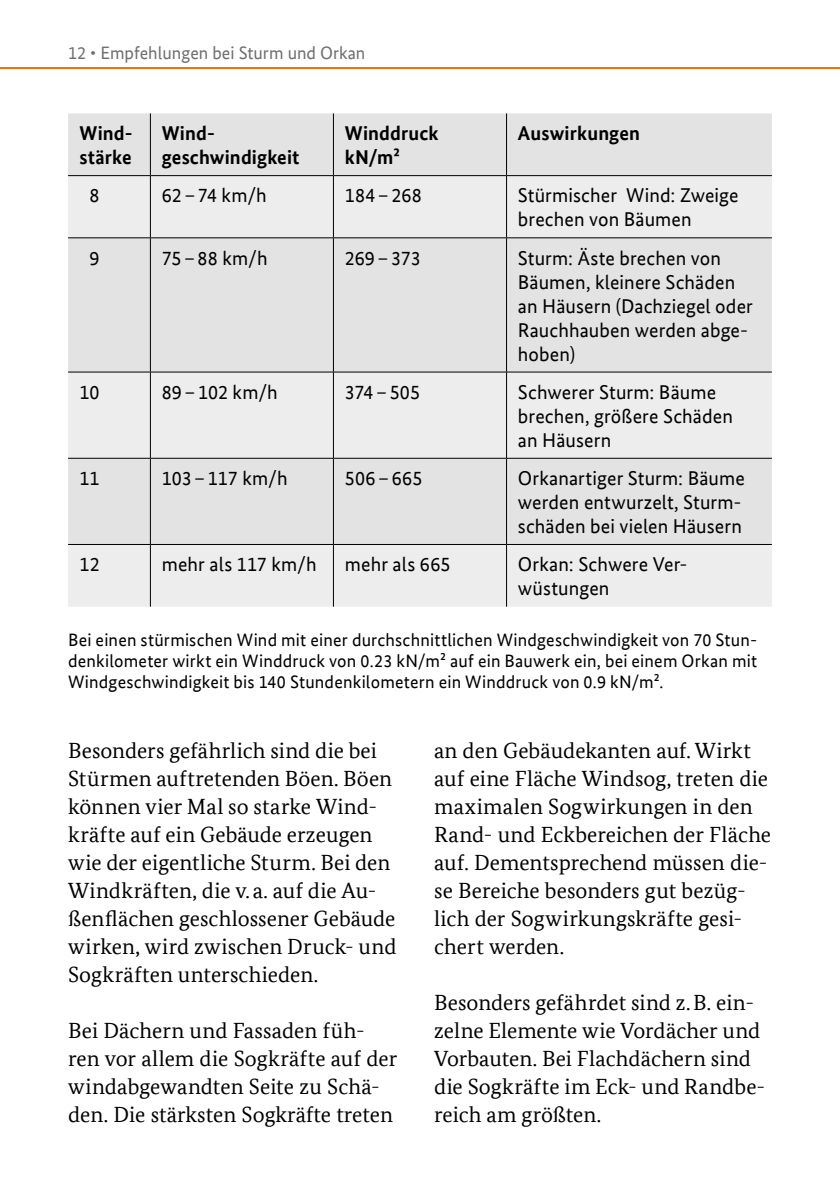
<style>
.page{position:relative;width:840px;height:1191px;background:#fff}
.page>*{position:absolute;margin:0;border:0;box-sizing:border-box;transform-origin:0 0}
.t1{font:22px/28px "Bundes Serif Office";color:#000}
.t2{font:20px/24px "Bundes Sans Office";letter-spacing:.005em;color:#000}
.t3{font:700 20px/24px "Bundes Sans Office";letter-spacing:.01em;color:#000}
.t4{font:18px/21px "Bundes Sans Office";letter-spacing:.01em;color:#000;text-align:justify}
.t5{font:18px "Bundes Sans Office";color:#706f6f}
</style>
<div class="page">
<hr style="left:0;top:67px;width:839px;height:2px;background:#ee7203">
<div style="left:68px;top:113px;width:703px;height:62px;background:#e3e3e3"></div>
<svg style="left:68px;top:176px;width:703px;height:430px;background:#e7e7e7"></svg>
<hr style="left:150px;top:113px;width:1px;height:62px;background:#000">
<hr style="left:333px;top:113px;width:1px;height:62px;background:#000">
<hr style="left:506px;top:113px;width:1px;height:62px;background:#000">
<hr style="left:68px;top:175px;width:82px;height:1px;background:#000">
<hr style="left:150px;top:175px;width:183px;height:1px;background:#000">
<hr style="left:150px;top:176px;width:1px;height:61px;background:#000">
<hr style="left:333px;top:175px;width:173px;height:1px;background:#000">
<hr style="left:333px;top:176px;width:1px;height:61px;background:#000">
<hr style="left:506px;top:175px;width:265px;height:1px;background:#000">
<hr style="left:506px;top:176px;width:1px;height:61px;background:#000">
<hr style="left:68px;top:237px;width:82px;height:1px;background:#000">
<hr style="left:150px;top:237px;width:183px;height:1px;background:#000">
<hr style="left:150px;top:238px;width:1px;height:134px;background:#000">
<hr style="left:333px;top:237px;width:173px;height:1px;background:#000">
<hr style="left:333px;top:238px;width:1px;height:134px;background:#000">
<hr style="left:506px;top:237px;width:265px;height:1px;background:#000">
<hr style="left:506px;top:238px;width:1px;height:134px;background:#000">
<hr style="left:68px;top:372px;width:82px;height:1px;background:#000">
<hr style="left:150px;top:372px;width:183px;height:1px;background:#000">
<hr style="left:150px;top:372px;width:1px;height:86px;background:#000">
<hr style="left:333px;top:372px;width:173px;height:1px;background:#000">
<hr style="left:333px;top:372px;width:1px;height:86px;background:#000">
<hr style="left:506px;top:372px;width:265px;height:1px;background:#000">
<hr style="left:506px;top:372px;width:1px;height:86px;background:#000">
<hr style="left:68px;top:458px;width:82px;height:1px;background:#000">
<hr style="left:150px;top:458px;width:183px;height:1px;background:#000">
<hr style="left:150px;top:458px;width:1px;height:86px;background:#000">
<hr style="left:333px;top:458px;width:173px;height:1px;background:#000">
<hr style="left:333px;top:458px;width:1px;height:86px;background:#000">
<hr style="left:506px;top:458px;width:265px;height:1px;background:#000">
<hr style="left:506px;top:458px;width:1px;height:86px;background:#000">
<hr style="left:68px;top:544px;width:82px;height:1px;background:#000">
<hr style="left:150px;top:544px;width:183px;height:1px;background:#000">
<hr style="left:150px;top:545px;width:1px;height:61px;background:#000">
<hr style="left:333px;top:544px;width:173px;height:1px;background:#000">
<hr style="left:333px;top:545px;width:1px;height:61px;background:#000">
<hr style="left:506px;top:544px;width:265px;height:1px;background:#000">
<hr style="left:506px;top:545px;width:1px;height:61px;background:#000">
<p class="t5" style="left:68px;top:43px;width:299px">12 • Empfehlungen bei Sturm und Orkan</p>
<p class="t3" style="left:79px;top:121px;width:137px">Wind- Wind&shy;stärke</p>
<p class="t3" style="left:162px;top:145px;width:139px">geschwindigkeit</p>
<p class="t3" style="left:344px;top:121px;width:95px">Winddruck kN/m²</p>
<p class="t3" style="left:517px;top:121px;width:123px">Auswirkungen</p>
<p class="t2" style="left:89px;top:184px;width:11px">8</p>
<p class="t2" style="left:162px;top:184px;width:106px">62 – 74 km/h</p>
<p class="t2" style="left:344px;top:184px;width:79px">184 – 268</p>
<p class="t2" style="left:517px;top:184px;width:222px">Stürmischer Wind: Zweige brechen von Bäumen</p>
<p class="t2" style="left:89px;top:246px;width:11px">9</p>
<p class="t2" style="left:162px;top:246px;width:107px">75 – 88 km/h</p>
<p class="t2" style="left:344px;top:246px;width:77px">269 – 373</p>
<p class="t2" style="left:517px;top:246px;width:236px">Sturm: Äste brechen von<br>Bäumen, kleinere Schäden an Häusern (Dachziegel oder<br>Rauchhauben werden abge&shy;hoben)</p>
<p class="t2" style="left:79px;top:380px;width:22px">10</p>
<p class="t2" style="left:162px;top:380px;width:117px">89 – 102 km/h</p>
<p class="t2" style="left:344px;top:380px;width:77px">374 – 505</p>
<p class="t2" style="left:517px;top:380px;width:216px">Schwerer Sturm: Bäume brechen, größere Schäden an Häusern</p>
<p class="t2" style="left:79px;top:466px;width:22px">11</p>
<p class="t2" style="left:162px;top:466px;width:127px">103 – 117 km/h</p>
<p class="t2" style="left:344px;top:466px;width:79px">506 – 665</p>
<p class="t2" style="left:517px;top:466px;width:228px">Orkanartiger Sturm: Bäume werden entwurzelt, Sturm&shy;schäden bei vielen Häusern</p>
<p class="t2" style="left:79px;top:552px;width:22px">12</p>
<p class="t2" style="left:162px;top:552px;width:156px">mehr als 117 km/h</p>
<p class="t2" style="left:344px;top:552px;width:107px">mehr als 665</p>
<p class="t2" style="left:517px;top:552px;width:168px">Orkan: Schwere Ver&shy;wüstungen</p>
<p class="t4" style="left:68px;top:629px;width:690px">Bei einen stürmischen Wind mit einer durchschnittlichen Windgeschwindigkeit von 70 Stun&shy;denkilometer wirkt ein Winddruck von 0.23 kN/m² auf ein Bauwerk ein, bei einem Orkan mit Windgeschwindigkeit bis 140 Stundenkilometern ein Winddruck von 0.9 kN/m².</p>
<p class="t1" style="left:68px;top:736px;width:330px">Besonders gefährlich sind die bei<br>Stürmen auftretenden Böen . Böen können vier Mal so starke Wind&shy;kräfte auf ein Gebäude erzeugen wie der eigentliche Sturm . Bei den<br>Windkräften, die v . a . auf die Au&shy;ßenflächen geschlossener Gebäude wirken, wird zwischen Druck- und<br>Sogkräften unterschieden .</p>
<p class="t1" style="left:68px;top:1016px;width:330px">Bei Dächern und Fassaden füh&shy;ren vor allem die Sogkräfte auf der windabgewandten Seite zu Schä&shy;den . Die stärksten Sogkräfte treten</p>
<p class="t1" style="left:434px;top:736px;width:338px">an den Gebäudekanten auf . Wirkt auf eine Fläche Windsog, treten die maximalen Sogwirkungen in den<br>Rand- und Eckbereichen der Fläche auf . Dementsprechend müssen die&shy;se Bereiche besonders gut bezüg&shy;lich der Sogwirkungskräfte gesi&shy;chert werden .</p>
<p class="t1" style="left:434px;top:988px;width:332px">Besonders gefährdet sind z . B . ein&shy;zelne Elemente wie Vor dächer und<br>Vorbauten . Bei Flachdächern sind die Sogkräfte im Eck- und Randbe&shy;reich am größten .</p>
</div>
